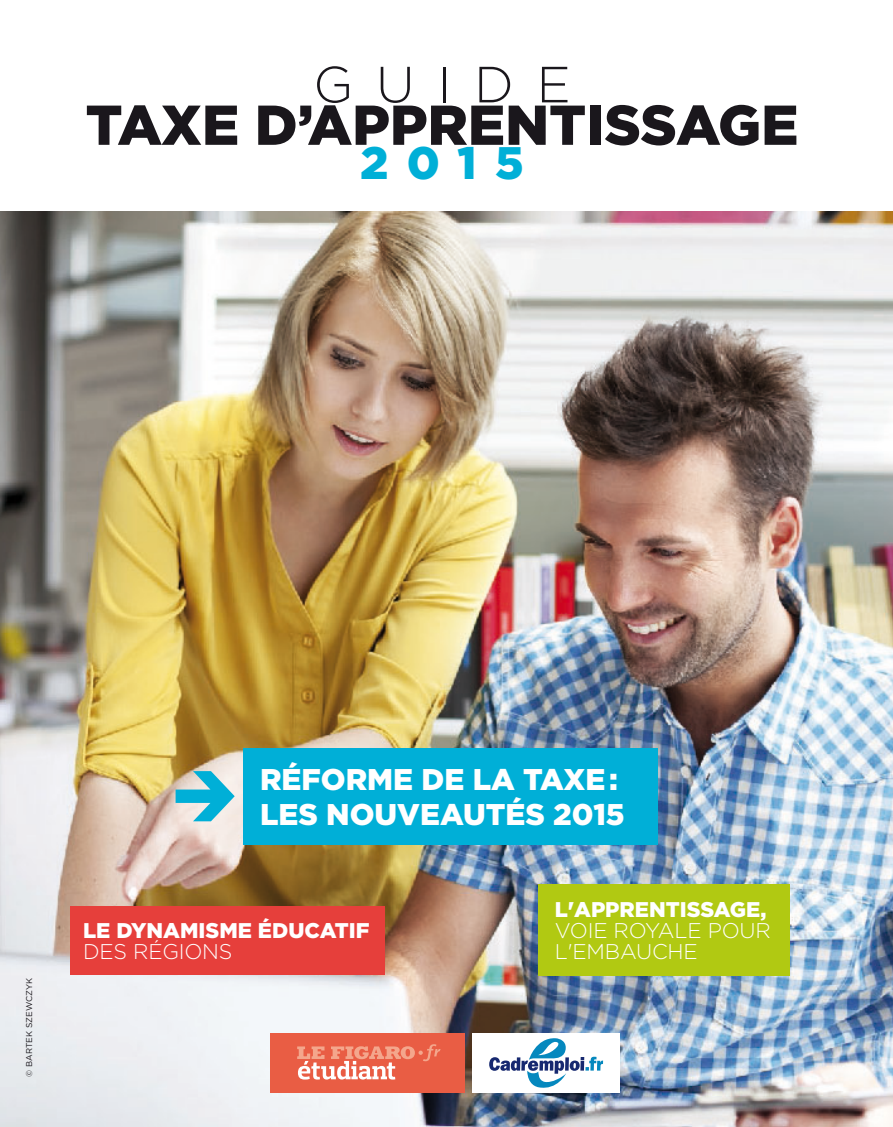
<style>
.page{position:relative;width:893px;height:1127px;background:#fff}
.page>*{position:absolute;margin:0;border:0;box-sizing:border-box;transform-origin:0 0}
.t1{font:900 56px "Gotham";color:#1a171c}
.t2{font:300 50.75px "Gotham";letter-spacing:.45em;color:#1a171c}
.t3{font:900 45.5px "Gotham";color:#00afd7}
.t4{font:900 29.93px/34.3px "Gotham";color:#fff}
.t5{font:900 21.18px "Gotham";color:#fff}
.t6{font:300 21.18px/21.3px "Gotham";letter-spacing:-.01em;color:#fff}
.t7{font:8.4px "Gotham";letter-spacing:.01em;color:#1a171c}
</style>
<div class="page">
<img style="left:0;top:211px;width:893px;height:915px">
<div style="left:538px;top:884px;width:251px;height:90px;background:#b1c912"></div>
<div style="left:70px;top:906px;width:315px;height:68px;background:#e63f3b"></div>
<div style="left:244px;top:747px;width:414px;height:97px;background:#00afd7"></div>
<svg style="left:176px;top:770px;width:59px;height:51px"></svg>
<div style="left:473px;top:1033px;width:147px;height:59px;background:#fff"></div>
<svg style="left:489px;top:1038px;width:114px;height:50px"></svg>
<div style="left:270px;top:1033px;width:195px;height:59px;background:#e95d44"></div>
<svg style="left:297px;top:1044px;width:144px;height:35px"></svg>
<h2 class="t2" style="left:313px;top:57px;width:259px">GUIDE</h2>
<h1 class="t1" style="left:86px;top:93px;width:714px">TAXE D’APPRENTISSAGE</h1>
<h3 class="t3" style="left:360px;top:136px;width:165px">2015</h3>
<p class="t7" style="left:25px;top:1076px;width:100px;rotate:-90deg">© BARTEK SZEWCZYK</p>
<h3 class="t4" style="left:260px;top:761px;width:366px">RÉFORME DE LA TAXE :<br>LES NOUVEAUTÉS 2015</h3>
<p class="t5" style="left:83px;top:917px;width:288px">LE DYNAMISME ÉDUCATIF</p>
<p class="t6" style="left:83px;top:940px;width:151px">DES RÉGIONS</p>
<p class="t5" style="left:555px;top:896px;width:213px">L'APPRENTISSAGE,</p>
<p class="t6" style="left:555px;top:919px;width:217px">VOIE ROYALE POUR<br>L'EMBAUCHE</p>
</div>
